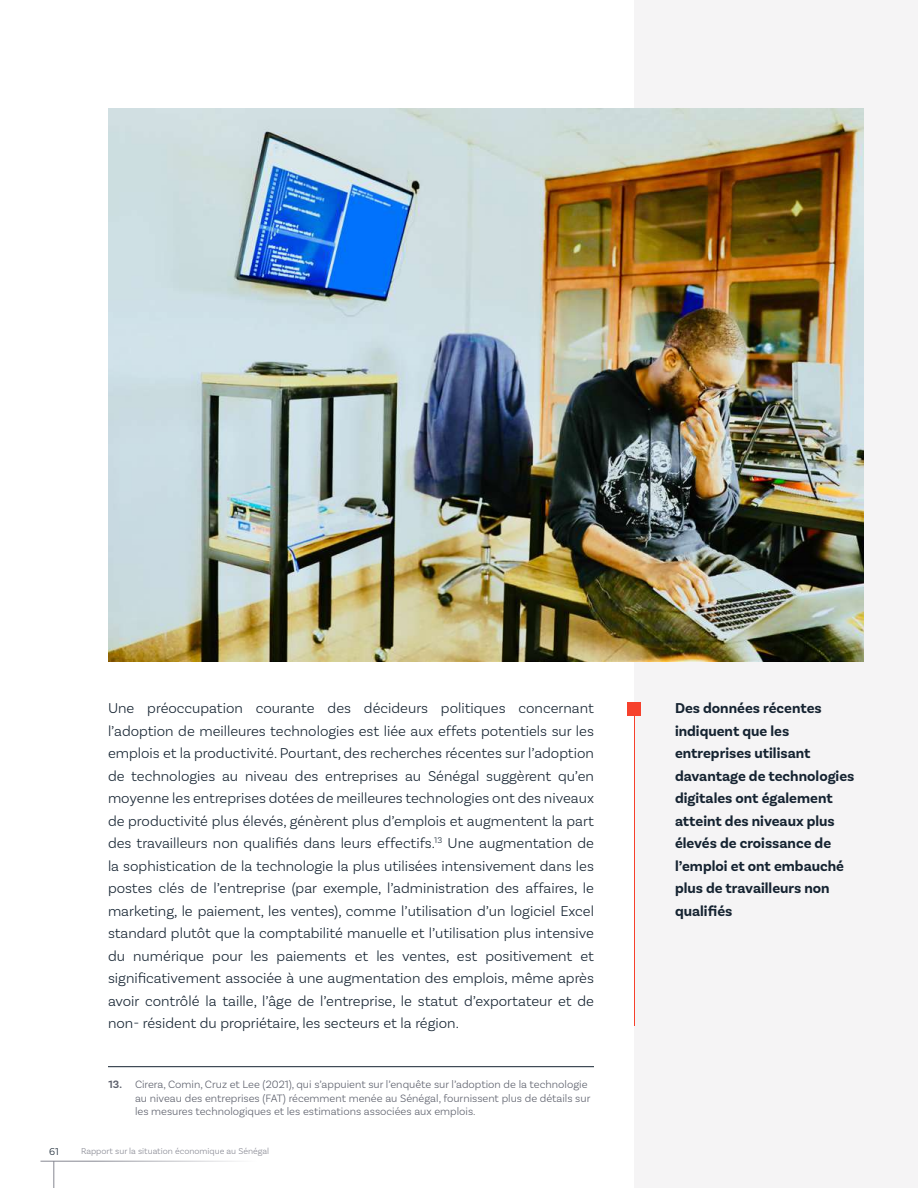
<style>
.page{position:relative;width:918px;height:1188px;background:#fff}
.page>*{position:absolute;margin:0;border:0;box-sizing:border-box;transform-origin:0 0}
.t1{font:300 15px/22.5px "Basic Sans";color:#152331;text-align:justify}
.t2{font:700 15px/22.5px "Basic Sans";color:#152331}
.t3{font:300 11.25px/13.5px "Basic Sans";color:#5c5f6b}
.t4{font:600 11.25px "Basic Sans";color:#5c5f6b}
.t5{font:300 10.5px "Basic Sans";color:#152331}
.t6{font:300 9px "Basic Sans";color:#868791}
</style>
<div class="page">
<div style="left:634px;top:0;width:284px;height:1188px;background:#f5f4f5"></div>
<svg style="left:54px;top:1162px;width:1px;height:26px"></svg>
<hr style="left:40px;top:1161px;width:230px;height:1px;background:#868791">
<div style="left:628px;top:702px;width:13px;height:14px;background:#f6412c"></div>
<hr style="left:634px;top:716px;width:1px;height:310px;background:#f6412c">
<hr style="left:108px;top:1066px;width:486px;height:1px;background:#152331">
<img style="left:108px;top:108px;width:756px;height:554px">
<p class="t1" style="left:108px;top:697px;width:488px">Une préoccupation courante des décideurs politiques concernant l’adoption de meilleures technologies est liée aux effets potentiels sur les emplois et la productivité. Pourtant, des recherches récentes sur l’adoption de technologies au niveau des entreprises au Sénégal suggèrent qu’en moyenne les entreprises dotées de meilleures technologies ont des niveaux de productivité plus élevés, génèrent plus d’emplois et augmentent la part des travailleurs non qualifiés dans leurs effectifs.<sup>13</sup> Une augmentation de la sophistication de la technologie la plus utilisées intensivement dans les postes clés de l’entreprise (par exemple, l’administration des affaires, le marketing, le paiement, les ventes), comme l’utilisation d’un logiciel Excel standard plutôt que la comptabilité manuelle et l’utilisation plus intensive du numérique pour les paiements et les ventes, est positivement et significativement associée à une augmentation des emplois, même après avoir contrôlé la taille, l’âge de l’entreprise, le statut d’exportateur et de non- résident du propriétaire, les secteurs et la région.</p>
<p class="t2" style="left:675px;top:697px;width:181px">Des données récentes indiquent que les entreprises utilisant davantage de technologies digitales ont également atteint des niveaux plus élevés de croissance de l’emploi et ont embauché plus de travailleurs non qualifiés</p>
<p class="t4" style="left:109px;top:1078px;width:15px">13.</p>
<p class="t3" style="left:135px;top:1078px;width:457px">Cirera, Comin, Cruz et Lee (2021), qui s’appuient sur l’enquête sur l’adoption de la technologie au niveau des entreprises (FAT) récemment menée au Sénégal, fournissent plus de détails sur les mesures technologiques et les estimations associées aux emplois.</p>
<p class="t5" style="left:49px;top:1146px;width:11px">61</p>
<p class="t6" style="left:81px;top:1146px;width:190px">Rapport sur la situation économique au Sénégal</p>
</div>
